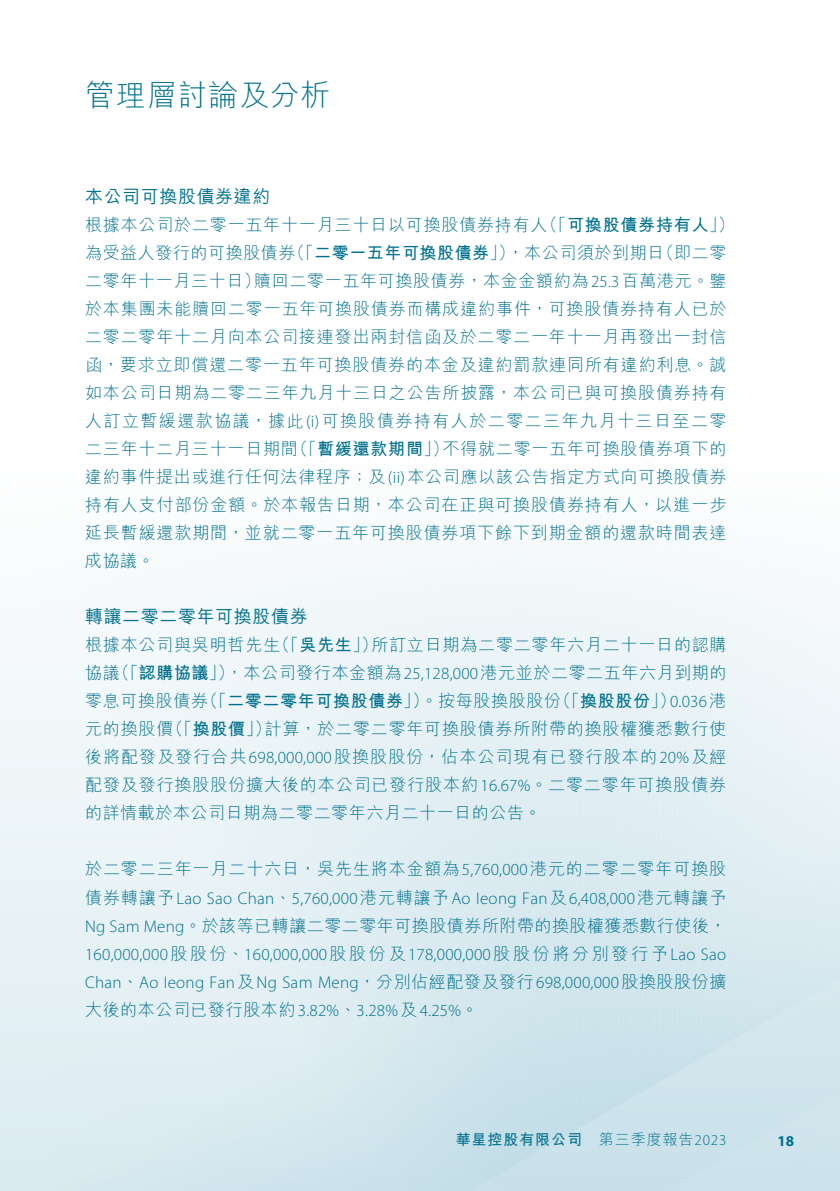
<style>
.page{position:relative;width:840px;height:1191px;background:#fff}
.page>*{position:absolute;margin:0;border:0;box-sizing:border-box;transform-origin:0 0}
.t1{font:300 30px "M Hei HK";letter-spacing:.025em;color:#00718e}
._02_H2{font:500 18px "M Hei HK";letter-spacing:.03em;color:#00718e}
._00_txt{font:300 17px/28px "M Hei HK";letter-spacing:.05em;color:#00718e}
._00_txt-2{font:300 17px/28px "Myriad Pro";letter-spacing:.015em;color:#00718e;text-align:justify}
._00_txt-3{font:300 17px "M Hei HK";letter-spacing:.085em;color:#00718e}
._00_txt-4{font:700 17px "M Hei HK";letter-spacing:.045em;color:#00718e}
.t2{font:300 15px "M Hei HK";letter-spacing:.06em;color:#00718e}
.t3{font:700 15px "M Hei HK";letter-spacing:.06em;color:#00718e}
.t4{font:700 15px "Myriad Pro";color:#00718e}
.s1{font-weight:300}
.s2{font-family:"Myriad Pro"}
.s3{font-weight:700}
.s4{font-family:"M Hei HK"}
</style>
<div class="page">
<h1 class="t1" style="left:85px;top:80px;width:247px">管理層討論及分析</h1>
<p class="_02_H2" style="left:85px;top:183px;width:187px">本公司可換股債券違約</p>
<p class="_00_txt-4" style="left:540px;top:213px;width:196px"><span class="s1">（「</span>可換股債券持有人 <span class="s1">(「</span></p>
<p class="_00_txt" style="left:85px;top:211px;width:463px">根據本公司於二零一五年十一月三十日以可換股債券持有人</p>
<p class="_00_txt-4" style="left:288px;top:241px;width:228px"><span class="s1">（「</span>二零一五年可換股債券<span class="s1">」）</span></p>
<p class="_00_txt" style="left:656px;top:239px;width:71px">（即二零</p>
<p class="_00_txt" style="left:254px;top:239px;width:473px;text-indent:-169px">為受益人發行的可換股債券<br>贖回二零一五年可換股債券，本金金額約為<span class="s2">25.3</span>百萬港元。鑒</p>
<p class="_00_txt" style="left:506px;top:239px;width:159px">，本公司須於到期日</p>
<p class="_00_txt" style="left:85px;top:267px;width:177px">二零年十一月三十日）</p>
<p class="_00_txt" style="left:85px;top:295px;width:642px">於本集團未能贖回二零一五年可換股債券而構成違約事件，可換股債券持有人已於</p>
<p class="_00_txt" style="left:85px;top:323px;width:642px">二零二零年十二月向本公司接連發出兩封信函及於二零二一年十一月再發出一封信</p>
<p class="_00_txt" style="left:85px;top:351px;width:642px">函，要求立即償還二零一五年可換股債券的本金及違約罰款連同所有違約利息。誠</p>
<p class="_00_txt" style="left:85px;top:379px;width:642px">如本公司日期為二零二三年九月十三日之公告所披露，本公司已與可換股債券持有</p>
<p class="_00_txt-3" style="left:85px;top:412px;width:642px">人訂立暫緩還款協議，據此 <span class="s2">)i(</span> 可換股債券持有人於二零二三年九月十三日至二零</p>
<p class="_00_txt" style="left:442px;top:435px;width:285px">不得就二零一五年可換股債券項下的</p>
<p class="_00_txt-4" style="left:291px;top:437px;width:160px"><span class="s1">（「</span>暫緩還款期間<span class="s1">」）</span></p>
<p class="_00_txt" style="left:85px;top:435px;width:642px">二三年十二月三十一日期間<br>違約事件提出或進行任何法律程序；及 <span class="s2">)i i(</span> 本公司應以該公告指定方式向可換股債券持有人支付部份金額。於本報告日期，本公司在正與可換股債券持有人，以進一步延長暫緩還款期間，並就二零一五年可換股債券項下餘下到期金額的還款時間表達成協議。</p>
<p class="_02_H2" style="left:85px;top:603px;width:224px">轉讓二零二零年可換股債券</p>
<p class="_00_txt" style="left:371px;top:631px;width:356px">所訂立日期為二零二零年六月二十一日的認購</p>
<p class="_00_txt" style="left:273px;top:631px;width:106px">（「<span class="s3">吳先生</span>」）</p>
<p class="_00_txt" style="left:226px;top:631px;width:501px;text-indent:-141px">根據本公司與吳明哲先生<br>，本公司發行本金額為<span class="s2">25,128,000</span>港元並於二零二五年六月到期的</p>
<p class="_00_txt" style="left:113px;top:659px;width:123px">（「<span class="s3">認購協議</span>」）</p>
<p class="_00_txt" style="left:85px;top:659px;width:36px">協議</p>
<p class="_00_txt" style="left:201px;top:687px;width:361px">（「<span class="s3">二零二零年可換股債券</span>」）。按每股換股股份</p>
<p class="_00_txt" style="left:554px;top:687px;width:123px">（「<span class="s3">換股股份</span>」）</p>
<p class="_00_txt" style="left:85px;top:687px;width:124px">零息可換股債券</p>
<p class="_00_txt-2" style="left:669px;top:687px;width:58px">0.036<span class="s4">港</span></p>
<p class="_00_txt" style="left:166px;top:715px;width:106px">（「<span class="s3">換股價</span>」）</p>
<p class="_00_txt" style="left:265px;top:715px;width:463px">計算，於二零二零年可換股債券所附帶的換股權獲悉數行使</p>
<p class="_00_txt" style="left:85px;top:715px;width:642px">元的換股價<br>後將配發及發行合共<span class="s2">698,000,000</span>股換股股份，佔本公司現有已發行股本的<span class="s2">20%</span>及經配發及發行換股股份擴大後的本公司已發行股本約<span class="s2">16.67%</span>。二零二零年可換股債券的詳情載於本公司日期為二零二零年六月二十一日的公告。</p>
<p class="_00_txt-2" style="left:85px;top:855px;width:642px"><span class="s4">於二零二三年一月二十六日，吳先生將本金額為</span>5,760,000<span class="s4">港元的二零二零年可換股債券轉讓予</span>Lao Sao Chan<span class="s4">、</span>5,760,000<span class="s4">港元轉讓予</span>Ao Ieong Fan<span class="s4">及</span> 6,408,000<span class="s4">港元轉讓予</span>Ng Sam Meng<span class="s4">。於該等已轉讓二零二零年可換股債券所附帶的換股權獲悉數行使後，</span>160,000,000<span class="s4">股股份、</span>160,000,000<span class="s4">股股份及</span>178,000,000<span class="s4">股股份將分別發行予</span>Lao Sao Chan<span class="s4">、</span>Ao Ieong Fan<span class="s4">及</span>Ng Sam Meng<span class="s4">，分別佔經配發及發行</span>698,000,000<span class="s4">股換股股份擴大後的本公司已發行股本約</span>3.82%<span class="s4">、</span>3.28%<span class="s4">及</span>4.25%<span class="s4">。</span></p>
<p class="t3" style="left:455px;top:1128px;width:128px">華星控股有限公司</p>
<p class="t2" style="left:598px;top:1132px;width:129px">第三季度報告<span class="s2">2023</span></p>
<p class="t4" style="left:777px;top:1131px;width:18px">18</p>
</div>
